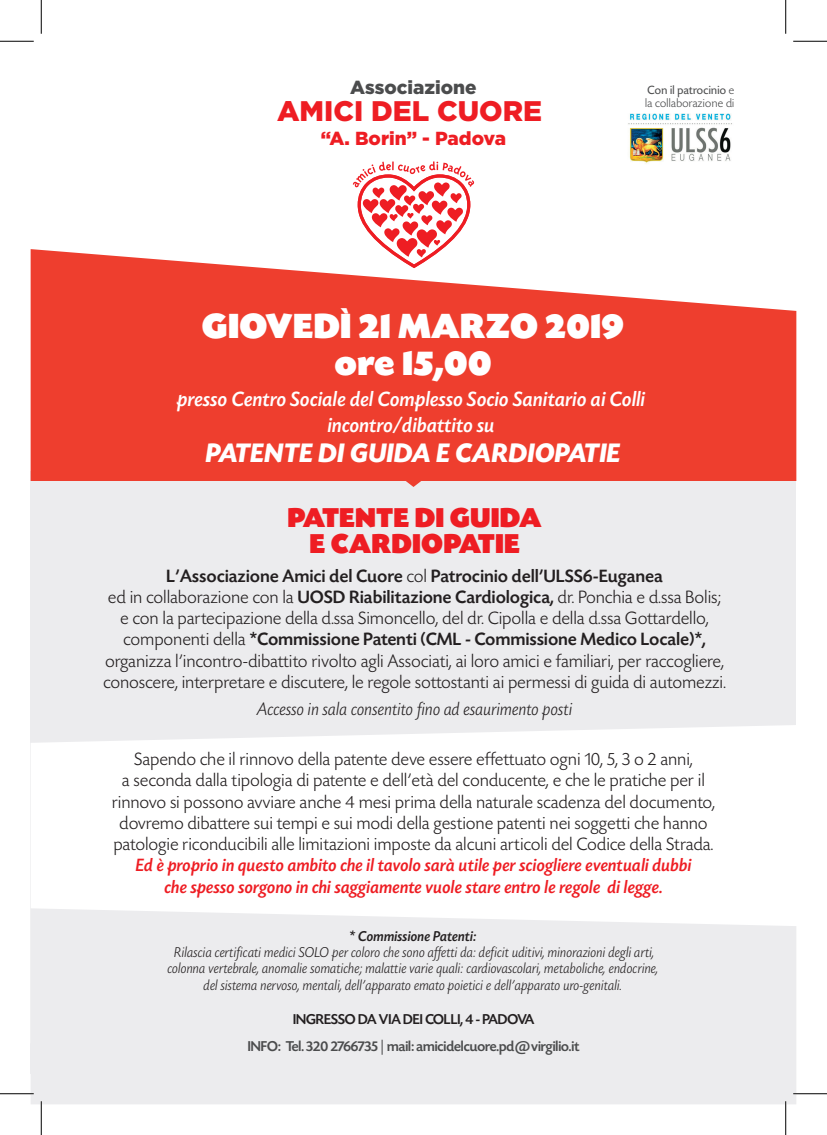
<style>
.page{position:relative;width:827px;height:1135px;background:#fff}
.page>*{position:absolute;margin:0;border:0;box-sizing:border-box;transform-origin:0 0}
.t1{font:900 36.88px/36.9px "Today SHOP";letter-spacing:.025em;color:#fff;text-align:center}
.t2{font:900 28.75px/26px "Today SHOP";letter-spacing:.025em;color:#ee1d23;text-align:center}
.t3{font:900 28.38px "Gotham";color:#ee1d23}
.t4{font:italic 700 28.12px "Today SHOP";letter-spacing:.025em;color:#fff}
.t5{font:italic 500 21.62px/26px "Today SHOP";letter-spacing:.025em;color:#fff;text-align:center}
.t6{font:900 18.88px "Gotham";color:#ee1d23}
.t7{font:900 18.88px "Gotham";color:#4b4c4d}
.t8{font:300 18.75px/21.2px "Today SHOP";letter-spacing:.025em;color:#231f20;text-align:center}
.t9{font:italic 500 18.75px/21.2px "Today SHOP";letter-spacing:.025em;color:#ee1d23;text-align:center}
.t10{font:italic 300 18.75px "Today SHOP";letter-spacing:.025em;color:#231f20}
.t11{font:italic 300 15px/16.2px "Today SHOP";letter-spacing:.025em;color:#231f20;text-align:center}
.t12{font:500 15px/26.2px "Today SHOP";color:#4b4c4d;text-align:center}
.t13{font:italic 500 15px "Today SHOP";letter-spacing:.025em;color:#231f20}
.t14{font:300 12.5px/12.5px "Today SHOP";letter-spacing:.025em;color:#4b4c4d}
.s1{font-weight:400}
.s2{font-weight:500}
.s3{color:#231f20}
.s4{font-family:"Myriad Pro";font-weight:400}
</style>
<div class="page">
<div style="left:31px;top:471px;width:765px;height:602px;background:#ececee"></div>
<svg style="left:31px;top:249px;width:765px;height:232px;background:#f0584b"></svg>
<div style="left:292px;top:393px;width:242px;height:94px;background:#ee3e2e"></div>
<div style="left:31px;top:725px;width:765px;height:183px;background:#fff"></div>
<svg style="left:31px;top:908px;width:765px;height:196px"></svg>
<svg style="left:353px;top:161px;width:121px;height:107px"></svg>
<img style="left:628px;top:113px;width:104px;height:50px">
<hr style="left:40px;top:1101px;width:2px;height:34px;background:#fff">
<hr style="left:0;top:41px;width:34px;height:1px;background:#000">
<hr style="left:793px;top:41px;width:34px;height:1px;background:#000">
<hr style="left:0;top:1093px;width:34px;height:1px;background:#000">
<hr style="left:793px;top:1093px;width:34px;height:1px;background:#000">
<hr style="left:41px;top:0;width:1px;height:34px;background:#000">
<hr style="left:41px;top:1101px;width:1px;height:34px;background:#000">
<hr style="left:785px;top:0;width:1px;height:34px;background:#000">
<hr style="left:785px;top:1101px;width:1px;height:34px;background:#000">
<p class="t7" style="left:350px;top:75px;width:128px">Associazione</p>
<h3 class="t3" style="left:277px;top:91px;width:266px">AMICI DEL CUORE</h3>
<p class="t6" style="left:321px;top:125px;width:187px">“A. Borin” - Padova</p>
<p class="t14" style="left:645px;top:84px;width:91px"><span class="s1">Con il patrocinio</span> e la collaborazione di</p>
<h1 class="t1" style="left:202px;top:309px;width:423px">GIOVEDÌ 21 MARZO 2019 ore 15,00</h1>
<p class="t5" style="left:177px;top:386px;width:469px">presso Centro Sociale del Complesso Socio Sanitario ai Colli incontro/dibattito su</p>
<h3 class="t4" style="left:206px;top:438px;width:415px">PATENTE DI GUIDA E CARDIOPATIE</h3>
<h2 class="t2" style="left:288px;top:506px;width:255px">PATENTE DI GUIDA<br>E CARDIOPATIE</h2>
<p class="t8" style="left:103px;top:566px;width:624px"><span class="s2">L’Associazione Amici del Cuore</span> col <span class="s2">Patrocinio dell'ULSS6-Euganea<br></span>ed in collaborazione con la <span class="s2">UOSD Riabilitazione Cardiologica,</span> dr. Ponchia e d.ssa Bolis; e con la partecipazione della d.ssa Simoncello, del dr. Cipolla e della d.ssa Gottardello, componenti della <span class="s2">*Commissione Patenti (CML - Commissione Medico Locale)*, </span>organizza l'incontro-dibattito rivolto agli Associati, ai loro amici e familiari, per raccogliere, conoscere, interpretare e discutere, le regole sottostanti ai permessi di guida di automezzi.</p>
<p class="t10" style="left:257px;top:700px;width:316px">Accesso in sala consentito fino ad esaurimento posti</p>
<p class="t8" style="left:112px;top:749px;width:604px">Sapendo che il rinnovo della patente deve essere effettuato ogni 10, 5, 3 o 2 anni,<br>a seconda dalla tipologia di patente e dell’età del conducente, e che le pratiche per il rinnovo si possono avviare anche 4 mesi prima della naturale scadenza del documento, dovremo dibattere sui tempi e sui modi della gestione patenti nei soggetti che hanno patologie riconducibili alle limitazioni imposte da alcuni articoli del Codice della Strada.</p>
<p class="t9" style="left:136px;top:855px;width:556px">Ed è proprio in questo ambito che il tavolo sarà utile per sciogliere eventuali dubbi che spesso sorgono in chi saggiamente vuole stare entro le regole di legge.</p>
<p class="t13" style="left:349px;top:928px;width:128px">* Commissione Patenti:</p>
<p class="t11" style="left:167px;top:945px;width:492px">Rilascia certificati medici SOLO per coloro che sono affetti da: deficit uditivi, minorazioni degli arti, colonna vertebrale, anomalie somatiche; malattie varie quali: cardiovascolari, metaboliche, endocrine, del sistema nervoso, mentali, dell'apparato emato poietici e dell'apparato uro-genitali.</p>
<p class="t12" style="left:248px;top:1007px;width:333px"><span class="s3">INGRESSO DA VIA DEI COLLI, 4 - PADOVA<br></span>INFO: Tel. 320 2766735 <span class="s4">|</span> mail: amicidelcuore.pd@virgilio.it</p>
</div>
